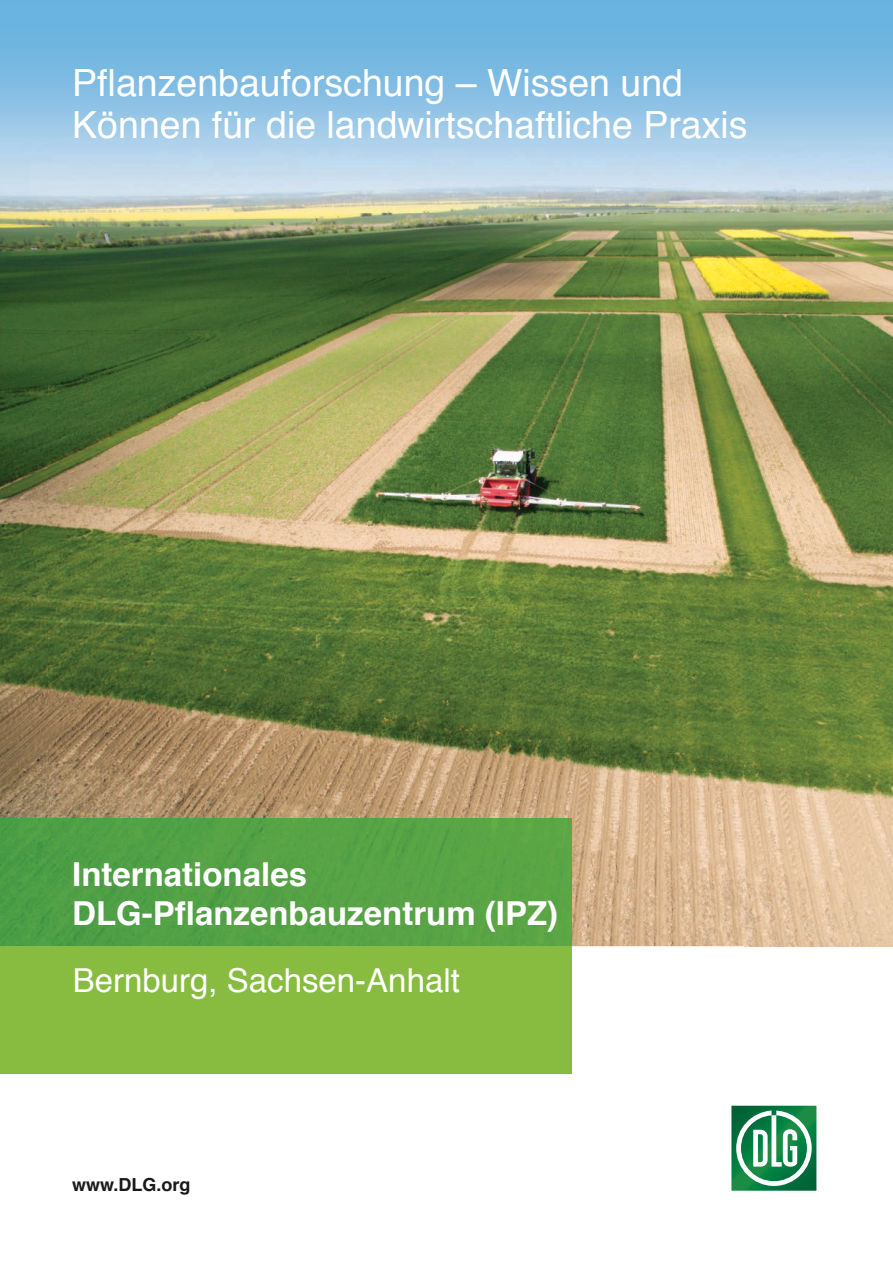
<style>
.page{position:relative;width:893px;height:1263px;background:#fff}
.page>*{position:absolute;margin:0;border:0;box-sizing:border-box;transform-origin:0 0}
.t1{font:37.5px/42.5px "Helvetica";color:#fff}
.t2{font:700 33px/39px "Helvetica";color:#fff}
.t3{font:33px "Helvetica";color:#fff}
.t4{font:700 18px "Helvetica";color:#1a181b}
</style>
<div class="page">
<img style="left:0;top:213px;width:49px;height:606px">
<img style="left:49px;top:213px;width:803px;height:518px">
<img style="left:852px;top:213px;width:41px;height:733px">
<img style="left:49px;top:731px;width:696px;height:107px">
<img style="left:745px;top:731px;width:108px;height:215px">
<img style="left:572px;top:838px;width:173px;height:108px">
<div style="left:0;top:0;width:893px;height:138px;background:linear-gradient(to bottom,#5dafde,#9ec9e7)"></div>
<img style="left:0;top:138px;width:893px;height:75px">
<svg style="left:731px;top:1106px;width:85px;height:85px"></svg>
<img style="left:0;top:819px;width:572px;height:127px">
<div style="left:0;top:946px;width:572px;height:128px;background:#88bc40"></div>
<p class="t1" style="left:72px;top:62px;width:677px">Pflanzenbauforschung – Wissen und<br>Können für die landwirtschaftliche Praxis</p>
<p class="t2" style="left:72px;top:855px;width:487px">Internationales<br>DLG-Pflanzenbauzentrum (IPZ)</p>
<p class="t3" style="left:73px;top:955px;width:389px">Bernburg, Sachsen-Anhalt</p>
<p class="t4" style="left:72px;top:1170px;width:120px">www.DLG.org</p>
</div>
